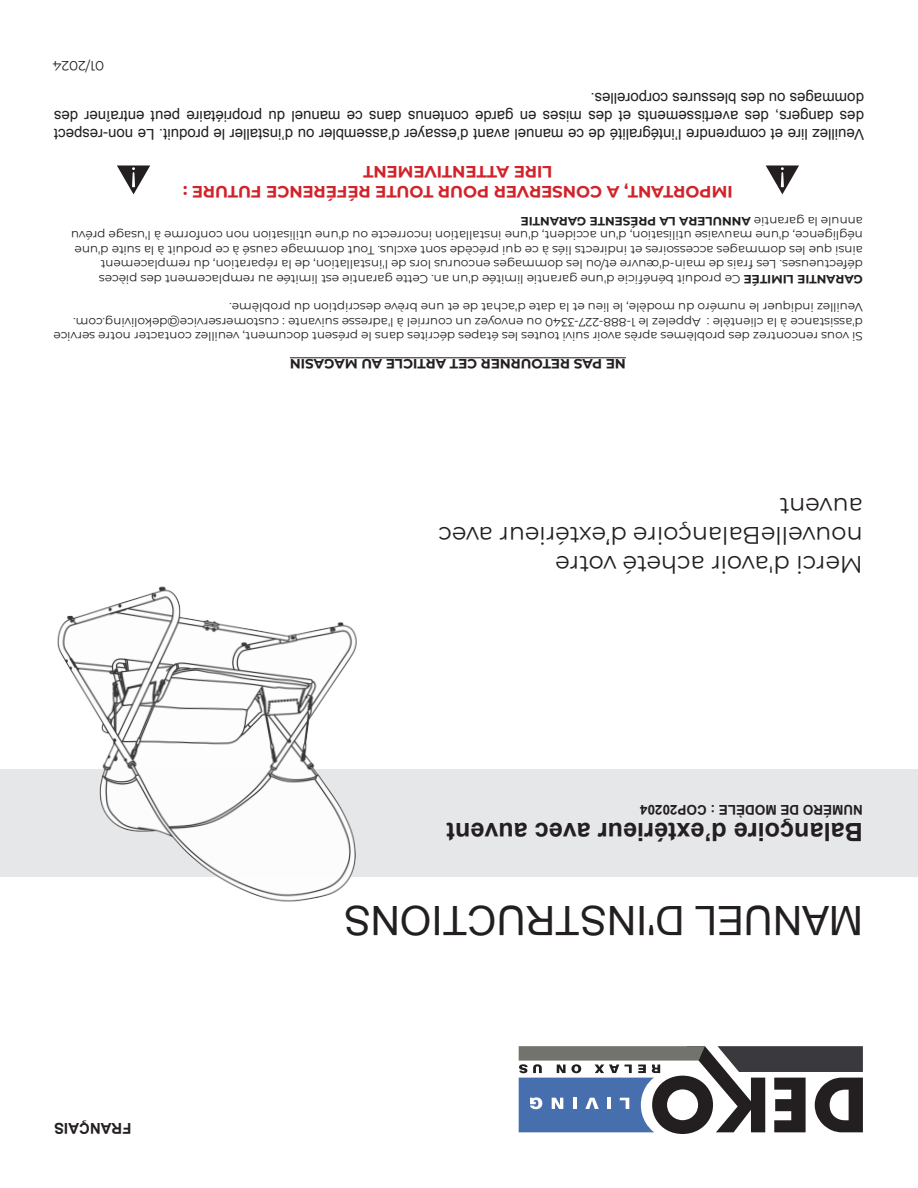
<style>
.page{position:relative;width:918px;height:1188px;background:#fff}
.page>*{position:absolute;margin:0;border:0;box-sizing:border-box;transform-origin:0 0}
.t1{font:40.5px "Arial";color:#231f20}
.t2{font:700 25.2px "Arial";color:#231f20}
.Body_text{font:24px/28.8px "Montserrat";color:#231f20}
.Body_text-2{font:700 16.5px/19.8px "Montserrat";color:#d1232a;text-align:center}
.Body_text-3{font:15px/18px "Arial";color:#231f20;text-align:justify}
.Body_text-4{font:700 15px "Arial";color:#231f20}
.Body_text-5{font:700 13.5px "Montserrat";color:#231f20}
.t3{font:700 13.5px "Arial";color:#231f20}
.Body_text-6{font:13.5px "Montserrat";letter-spacing:-.005em;color:#231f20}
.Body_text-7{font:12px/14.4px "Montserrat";color:#231f20}
.s1{font-weight:700}
</style>
<div class="page">
<div style="left:0;top:769px;width:918px;height:108px;background:#e6e7e9"></div>
<svg style="left:519px;top:1046px;width:344px;height:88px"></svg>
<hr style="left:290px;top:357px;width:336px;height:1px;background:#231f20">
<svg style="left:766px;top:165px;width:33px;height:29px"></svg>
<svg style="left:117px;top:165px;width:33px;height:29px"></svg>
<img style="left:57px;top:586px;width:300px;height:316px">
<p class="Body_text-6" style="left:104px;top:75px;width:53px;rotate:-180deg">01/2024</p>
<p class="Body_text-3" style="left:864px;top:143px;width:811px;rotate:-180deg">Veuillez lire et comprendre l’intégralité de ce manuel avant d’essayer d’assembler ou d’installer le produit. Le non-respect des dangers, des avertissements et des mises en garde contenus dans ce manuel du propriétaire peut entraîner des dommages ou des blessures corporelles.</p>
<p class="Body_text-2" style="left:733px;top:202px;width:551px;rotate:-180deg">IMPORTANT, A CONSERVER POUR TOUTE RÉFÉRENCE FUTURE :<br>LIRE ATTENTIVEMENT</p>
<p class="Body_text-7" style="left:863px;top:286px;width:793px;rotate:-180deg"><span class="s1">GARANTIE LIMITÉE</span> Ce produit bénéficie d'une garantie limitée d'un an. Cette garantie est limitée au remplacement des pièces défectueuses. Les frais de main-d'œuvre et/ou les dommages encourus lors de l'installation, de la réparation, du remplacement ainsi que les dommages accessoires et indirects liés à ce qui précède sont exclus. Tout dommage causé à ce produit à la suite d'une négligence, d'une mauvaise utilisation, d'un accident, d'une installation incorrecte ou d'une utilisation non conforme à l'usage prévu annule la garantie <span class="s1">ANNULERA LA PRÉSENTE GARANTIE</span></p>
<p class="Body_text-7" style="left:863px;top:344px;width:811px;rotate:-180deg">Si vous rencontrez des problèmes après avoir suivi toutes les étapes décrites dans le présent document, veuillez contacter notre service d'assistance à la clientèle : Appelez le 1-888-227-3340 ou envoyez un courriel à l'adresse suivante : customerservice@dekoliving.com.<br>Veuillez indiquer le numéro du modèle, le lieu et la date d'achat de et une brève description du problème.</p>
<p class="Body_text-5" style="left:626px;top:374px;width:338px;rotate:-180deg">NE PAS RETOURNER CET ARTICLE AU MAGASIN</p>
<p class="Body_text" style="left:863px;top:579px;width:426px;rotate:-180deg">Merci d'avoir acheté votre nouvelleBalançoire d’extérieur avec auvent</p>
<p class="t3" style="left:863px;top:818px;width:224px;rotate:-180deg">NUMÉRO DE MODÈLE : COP20204</p>
<p class="t2" style="left:863px;top:848px;width:418px;rotate:-180deg">Balançoire d’extérieur avec auvent</p>
<p class="Body_text-4" style="left:131px;top:1138px;width:79px;rotate:-180deg">FRANÇAIS</p>
<p class="t1" style="left:863px;top:947px;width:521px;rotate:-180deg">MANUEL D'INSTRUCTIONS</p>
</div>
